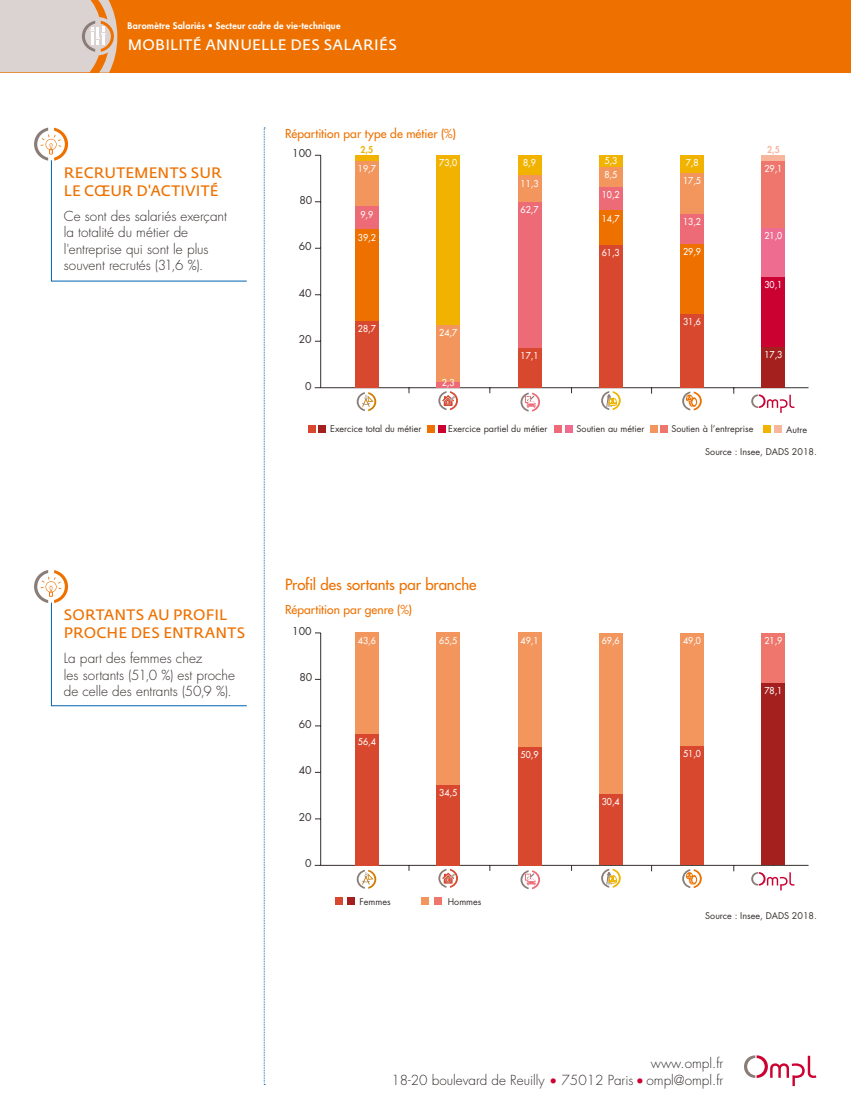
<style>
.page{position:relative;width:851px;height:1106px;background:#fff}
.page>*{position:absolute;margin:0;border:0;box-sizing:border-box;transform-origin:0 0}
.t1{font:15px/18px "Fedra Sans Std";letter-spacing:.01em;color:#ee7100}
.t2{font:15px "Fedra Sans Std";letter-spacing:.025em;color:#fff}
.t3{font:500 15px "Futura Std";letter-spacing:-.005em;color:#ee7100}
.t4{font:300 13.5px/16.5px "Futura Std";color:#352f2d}
.t5{font:500 12px "Futura Std";letter-spacing:.005em;color:#ee7100}
.t6{font:10.5px "Futura Std";color:#352f2d}
.t7{font:500 9.3px "Futura Std";color:#fff;scale:.95 1}
.t8{font:800 9.3px "Futura Std";color:#f1b300;scale:.95 1}
.t9{font:800 9.3px "Futura Std";color:#f7b59c;scale:.95 1}
.t10{font:9px "Futura Std";color:#352f2d}
.t11{font:800 9px "Futura Std";letter-spacing:.025em;color:#fff}
.s1{color:#cb0132}
</style>
<div class="page">
<div style="left:0;top:0;width:850px;height:72px;background:#ee7100"></div>
<svg style="left:264px;top:128px;width:1px;height:957px"></svg>
<svg style="left:34px;top:128px;width:213px;height:154px"></svg>
<svg style="left:34px;top:570px;width:213px;height:136px"></svg>
<svg style="left:744px;top:1055px;width:72px;height:31px"></svg>
<svg style="left:0;top:0;width:117px;height:73px;background:#dbcac0"></svg>
<svg style="left:751px;top:394px;width:43px;height:19px"></svg>
<hr style="left:320px;top:387px;width:488px;height:1px;background:#352f2d">
<hr style="left:320px;top:155px;width:1px;height:233px;background:#352f2d">
<svg style="left:356px;top:387px;width:20px;height:24px"></svg>
<svg style="left:438px;top:387px;width:20px;height:23px"></svg>
<svg style="left:520px;top:387px;width:20px;height:24px"></svg>
<svg style="left:601px;top:387px;width:19px;height:23px"></svg>
<svg style="left:682px;top:387px;width:19px;height:23px"></svg>
<div style="left:355px;top:155px;width:23px;height:6px;background:#f1b300"></div>
<div style="left:436px;top:155px;width:24px;height:170px;background:#f1b300"></div>
<div style="left:518px;top:155px;width:23px;height:21px;background:#f1b300"></div>
<div style="left:599px;top:155px;width:23px;height:12px;background:#f1b300"></div>
<div style="left:680px;top:155px;width:23px;height:18px;background:#f1b300"></div>
<div style="left:761px;top:155px;width:23px;height:6px;background:#f7b59c"></div>
<div style="left:355px;top:161px;width:23px;height:46px;background:#f3965e"></div>
<div style="left:436px;top:325px;width:24px;height:57px;background:#f3965e"></div>
<div style="left:518px;top:176px;width:23px;height:26px;background:#f3965e"></div>
<div style="left:599px;top:167px;width:23px;height:20px;background:#f3965e"></div>
<div style="left:680px;top:173px;width:23px;height:41px;background:#f3965e"></div>
<div style="left:761px;top:161px;width:23px;height:67px;background:#ee766d"></div>
<div style="left:355px;top:207px;width:23px;height:23px;background:#ed6b77"></div>
<div style="left:436px;top:382px;width:24px;height:5px;background:#ed6b77"></div>
<div style="left:518px;top:202px;width:23px;height:146px;background:#ed6b77"></div>
<div style="left:599px;top:187px;width:23px;height:24px;background:#ed6b77"></div>
<div style="left:680px;top:214px;width:23px;height:31px;background:#ed6b77"></div>
<div style="left:761px;top:228px;width:23px;height:49px;background:#ed6c90"></div>
<div style="left:355px;top:230px;width:23px;height:91px;background:#ee7100"></div>
<div style="left:599px;top:211px;width:23px;height:34px;background:#ee7100"></div>
<div style="left:680px;top:245px;width:23px;height:69px;background:#ee7100"></div>
<div style="left:761px;top:277px;width:23px;height:70px;background:#cb0132"></div>
<div style="left:355px;top:321px;width:23px;height:66px;background:#d8482f"></div>
<div style="left:518px;top:348px;width:23px;height:39px;background:#d8482f"></div>
<div style="left:599px;top:245px;width:23px;height:142px;background:#d8482f"></div>
<div style="left:680px;top:314px;width:23px;height:73px;background:#d8482f"></div>
<div style="left:761px;top:347px;width:23px;height:40px;background:#a4201e"></div>
<div style="left:773px;top:425px;width:8px;height:8px;background:#f7b59c"></div>
<div style="left:762px;top:425px;width:8px;height:8px;background:#f1b300"></div>
<div style="left:649px;top:425px;width:8px;height:7px;background:#f3965e"></div>
<div style="left:660px;top:425px;width:7px;height:7px;background:#ee766d"></div>
<div style="left:554px;top:425px;width:7px;height:7px;background:#ed6b77"></div>
<div style="left:565px;top:425px;width:7px;height:7px;background:#ed6c90"></div>
<div style="left:427px;top:425px;width:7px;height:8px;background:#ee7100"></div>
<div style="left:438px;top:425px;width:7px;height:8px;background:#cb0132"></div>
<div style="left:309px;top:425px;width:7px;height:7px;background:#d8482f"></div>
<div style="left:319px;top:425px;width:7px;height:7px;background:#a4201e"></div>
<svg style="left:751px;top:872px;width:43px;height:18px"></svg>
<hr style="left:320px;top:865px;width:488px;height:1px;background:#352f2d">
<hr style="left:320px;top:633px;width:1px;height:232px;background:#352f2d">
<svg style="left:356px;top:865px;width:20px;height:23px"></svg>
<svg style="left:438px;top:865px;width:20px;height:22px"></svg>
<svg style="left:520px;top:865px;width:20px;height:24px"></svg>
<svg style="left:601px;top:865px;width:19px;height:22px"></svg>
<svg style="left:682px;top:865px;width:19px;height:23px"></svg>
<div style="left:355px;top:632px;width:23px;height:102px;background:#f3965e"></div>
<div style="left:436px;top:632px;width:24px;height:153px;background:#f3965e"></div>
<div style="left:518px;top:632px;width:23px;height:115px;background:#f3965e"></div>
<div style="left:599px;top:632px;width:23px;height:162px;background:#f3965e"></div>
<div style="left:680px;top:632px;width:23px;height:114px;background:#f3965e"></div>
<div style="left:761px;top:632px;width:23px;height:51px;background:#ee766d"></div>
<div style="left:355px;top:734px;width:23px;height:131px;background:#d8482f"></div>
<div style="left:436px;top:785px;width:24px;height:80px;background:#d8482f"></div>
<div style="left:518px;top:747px;width:23px;height:118px;background:#d8482f"></div>
<div style="left:599px;top:794px;width:23px;height:71px;background:#d8482f"></div>
<div style="left:680px;top:746px;width:23px;height:119px;background:#d8482f"></div>
<div style="left:761px;top:683px;width:23px;height:182px;background:#a4201e"></div>
<div style="left:421px;top:897px;width:8px;height:7px;background:#f3965e"></div>
<div style="left:336px;top:897px;width:7px;height:7px;background:#d8482f"></div>
<div style="left:434px;top:897px;width:7px;height:7px;background:#ee766d"></div>
<div style="left:348px;top:897px;width:7px;height:7px;background:#a4201e"></div>
<p class="t11" style="left:128px;top:20px;width:214px">Baromètre Salariés • Secteur cadre de vie-technique</p>
<p class="t2" style="left:128px;top:35px;width:271px">MOBILITÉ ANNUELLE DES SALARIÉS</p>
<p class="t1" style="left:64px;top:163px;width:160px">RECRUTEMENTS SUR<br>LE CŒUR D'ACTIVITÉ</p>
<p class="t4" style="left:64px;top:208px;width:164px">Ce sont des salariés exerçant la totalité du métier de l'entreprise qui sont le plus souvent recrutés (31,6 %).</p>
<p class="t5" style="left:285px;top:126px;width:172px">Répartition par type de métier (%)</p>
<p class="t6" style="left:292px;top:147px;width:21px">100</p>
<p class="t8" style="left:360px;top:144px;width:15px">2,5</p>
<p class="t6" style="left:299px;top:193px;width:14px">80</p>
<p class="t7" style="left:358px;top:162px;width:20px">19,7</p>
<p class="t7" style="left:360px;top:208px;width:15px">9,9</p>
<p class="t7" style="left:439px;top:157px;width:20px">73,0</p>
<p class="t7" style="left:523px;top:157px;width:15px">8,9</p>
<p class="t7" style="left:604px;top:154px;width:15px">5,3</p>
<p class="t7" style="left:685px;top:157px;width:15px">7,8</p>
<p class="t7" style="left:520px;top:177px;width:20px">11,3</p>
<p class="t7" style="left:520px;top:204px;width:20px">62,7</p>
<p class="t7" style="left:604px;top:169px;width:15px">8,5</p>
<p class="t7" style="left:601px;top:189px;width:20px">10,2</p>
<p class="t7" style="left:601px;top:212px;width:20px">14,7</p>
<p class="t7" style="left:683px;top:175px;width:20px">17,5</p>
<p class="t7" style="left:683px;top:215px;width:20px">13,2</p>
<p class="t9" style="left:767px;top:144px;width:15px">2,5</p>
<p class="t7" style="left:764px;top:162px;width:20px">29,1</p>
<p class="t6" style="left:299px;top:239px;width:14px">60</p>
<p class="t6" style="left:299px;top:286px;width:14px">40</p>
<p class="t6" style="left:299px;top:332px;width:14px">20</p>
<p class="t6" style="left:305px;top:379px;width:8px">0</p>
<p class="t7" style="left:358px;top:231px;width:20px">39,2</p>
<p class="t7" style="left:764px;top:230px;width:20px">21,0</p>
<p class="t7" style="left:358px;top:322px;width:20px">28,7</p>
<p class="t7" style="left:439px;top:326px;width:20px">24,7</p>
<p class="t7" style="left:442px;top:376px;width:15px">2,3</p>
<p class="t7" style="left:520px;top:349px;width:20px">17,1</p>
<p class="t7" style="left:601px;top:247px;width:20px">61,3</p>
<p class="t7" style="left:683px;top:246px;width:20px">29,9</p>
<p class="t7" style="left:683px;top:316px;width:20px">31,6</p>
<p class="t7" style="left:764px;top:279px;width:20px">30,1</p>
<p class="t7" style="left:764px;top:349px;width:20px">17,3</p>
<p class="t10" style="left:330px;top:423px;width:93px">Exercice total du métier</p>
<p class="t10" style="left:448px;top:423px;width:101px">Exercice partiel du métier</p>
<p class="t10" style="left:576px;top:423px;width:69px">Soutien au métier</p>
<p class="t10" style="left:671px;top:423px;width:84px">Soutien à l’entreprise</p>
<p class="t10" style="left:786px;top:423px;width:22px">Autre</p>
<p class="t10" style="left:705px;top:445px;width:113px">Source : Insee, DADS 2018.</p>
<p class="t1" style="left:64px;top:605px;width:183px">SORTANTS AU PROFIL<br>PROCHE DES ENTRANTS</p>
<p class="t4" style="left:64px;top:650px;width:173px">La part des femmes chez<br>les sortants (51,0 %) est proche de celle des entrants (50,9 %).</p>
<p class="t3" style="left:285px;top:575px;width:193px">Profil des sortants par branche</p>
<p class="t5" style="left:285px;top:602px;width:128px">Répartition par genre (%)</p>
<p class="t6" style="left:292px;top:624px;width:21px">100</p>
<p class="t6" style="left:299px;top:670px;width:14px">80</p>
<p class="t6" style="left:299px;top:717px;width:14px">60</p>
<p class="t6" style="left:299px;top:763px;width:14px">40</p>
<p class="t6" style="left:299px;top:810px;width:14px">20</p>
<p class="t6" style="left:305px;top:856px;width:8px">0</p>
<p class="t7" style="left:358px;top:634px;width:20px">43,6</p>
<p class="t7" style="left:439px;top:634px;width:20px">65,5</p>
<p class="t7" style="left:520px;top:634px;width:20px">49,1</p>
<p class="t7" style="left:601px;top:634px;width:20px">69,6</p>
<p class="t7" style="left:683px;top:634px;width:20px">49,0</p>
<p class="t7" style="left:764px;top:634px;width:20px">21,9</p>
<p class="t7" style="left:358px;top:735px;width:20px">56,4</p>
<p class="t7" style="left:439px;top:786px;width:20px">34,5</p>
<p class="t7" style="left:520px;top:748px;width:20px">50,9</p>
<p class="t10" style="left:359px;top:895px;width:33px">Femmes</p>
<p class="t10" style="left:448px;top:895px;width:35px">Hommes</p>
<p class="t7" style="left:601px;top:796px;width:20px">30,4</p>
<p class="t7" style="left:683px;top:748px;width:20px">51,0</p>
<p class="t7" style="left:764px;top:685px;width:20px">78,1</p>
<p class="t10" style="left:705px;top:910px;width:113px">Source : Insee, DADS 2018.</p>
<p class="t4" style="left:391px;top:1055px;width:333px;text-align:right">www.ompl.fr<br>18-20 boulevard de Reuilly <span class="s1">•</span> 75012 Paris <span class="s1">•</span> ompl@ompl.fr</p>
</div>
